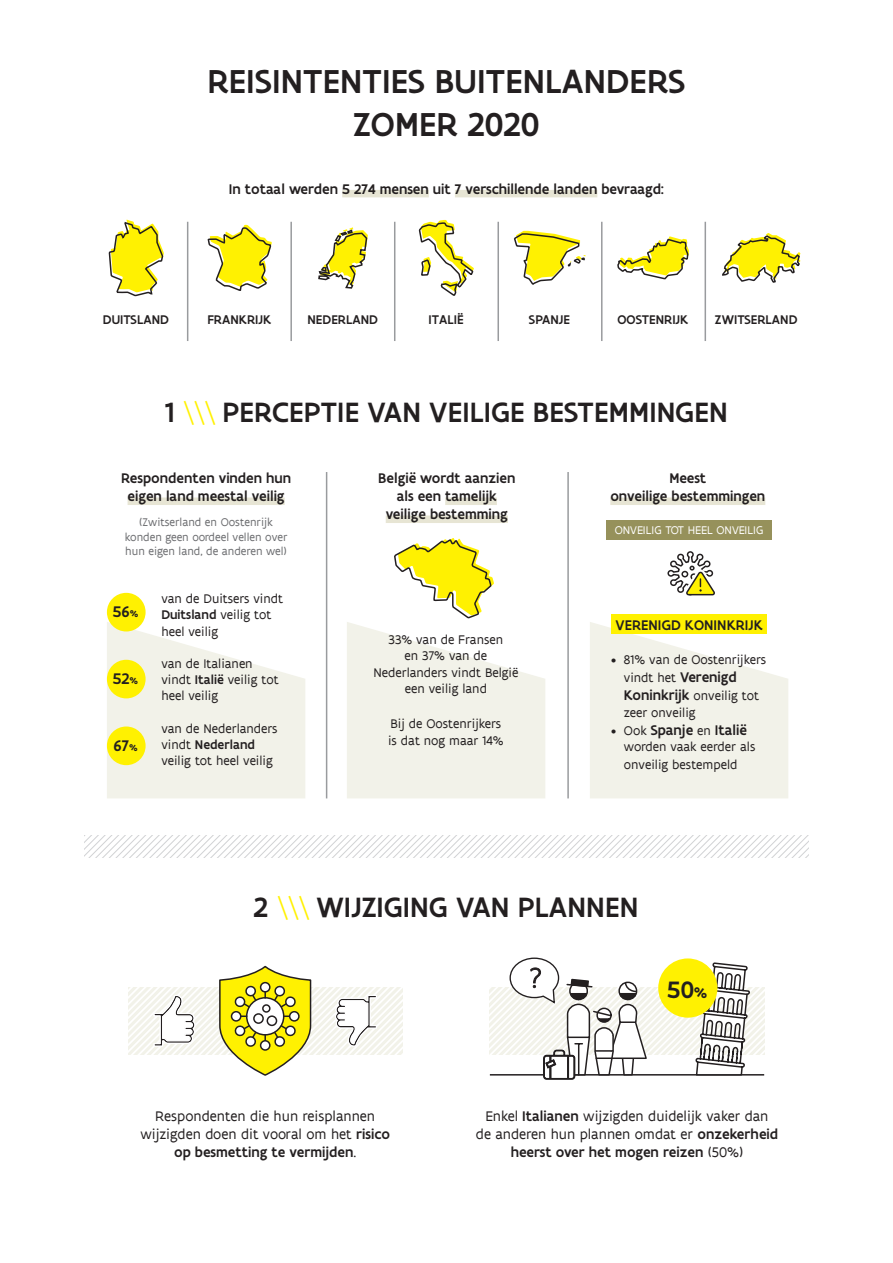
<style>
.page{position:relative;width:893px;height:1263px;background:#fff}
.page>*{position:absolute;margin:0;border:0;box-sizing:border-box;transform-origin:0 0}
.t1{font:500 35.55px/42.8px "Flanders Art Sans";letter-spacing:.005em;color:#231f20;text-align:center}
.t2{font:500 30px "Flanders Art Sans";letter-spacing:.005em;color:#231f20}
.t3{font:500 25.5px "Flanders Art Sans";color:#231f20}
.t4{font:500 16.5px "Flanders Art Sans";color:#231f20}
.t5{font:500 15px/18px "Flanders Art Sans";color:#231f20;text-align:center}
.t6{font:15px/18px "Flanders Art Sans";color:#231f20;text-align:center}
.t7{font:13.5px/16.2px "Flanders Art Sans";color:#231f20}
.t8{font:500 13.5px "Flanders Art Sans";letter-spacing:.005em;color:#231f20}
.t9{font:12px/14.4px "Flanders Art Sans";color:#6c6d70;text-align:center}
.t10{font:12px "Flanders Art Sans";letter-spacing:.005em;color:#fff}
.s1{font-weight:300;color:#fff101}
.s2{font-size:10.5px}
.s3{font-weight:500}
.s4{font-weight:500;font-size:15px}
.s5{font-weight:400;font-size:13.5px}
.s6{font-size:16.5px}
</style>
<div class="page">
<svg style="left:85px;top:836px;width:723px;height:21px"></svg>
<div style="left:342px;top:190px;width:87px;height:7px;background:#e7e5d4"></div>
<div style="left:455px;top:190px;width:142px;height:7px;background:#e7e5d4"></div>
<hr style="left:187px;top:222px;width:1px;height:119px;background:#999b9e">
<hr style="left:290px;top:222px;width:2px;height:119px;background:#999b9e">
<hr style="left:394px;top:222px;width:1px;height:119px;background:#999b9e">
<hr style="left:497px;top:222px;width:2px;height:119px;background:#999b9e">
<hr style="left:601px;top:222px;width:1px;height:119px;background:#999b9e">
<hr style="left:705px;top:222px;width:1px;height:119px;background:#999b9e">
<svg style="left:318px;top:227px;width:50px;height:62px"></svg>
<svg style="left:108px;top:219px;width:56px;height:78px"></svg>
<svg style="left:207px;top:225px;width:65px;height:66px"></svg>
<svg style="left:418px;top:197px;width:56px;height:99px"></svg>
<svg style="left:514px;top:231px;width:72px;height:54px"></svg>
<svg style="left:617px;top:236px;width:72px;height:44px"></svg>
<svg style="left:722px;top:233px;width:79px;height:50px"></svg>
<div style="left:128px;top:497px;width:157px;height:8px;background:#e7e5d4"></div>
<div style="left:445px;top:497px;width:52px;height:8px;background:#e7e5d4"></div>
<div style="left:386px;top:515px;width:122px;height:8px;background:#e7e5d4"></div>
<div style="left:610px;top:497px;width:155px;height:8px;background:#e7e5d4"></div>
<svg style="left:107px;top:622px;width:198px;height:176px"></svg>
<svg style="left:590px;top:622px;width:198px;height:176px;background:#f3f3eb"></svg>
<hr style="left:326px;top:472px;width:1px;height:326px;background:#999b9e">
<hr style="left:567px;top:472px;width:2px;height:326px;background:#999b9e">
<div style="left:606px;top:520px;width:166px;height:19px;background:#96915b"></div>
<svg style="left:667px;top:551px;width:48px;height:45px"></svg>
<div style="left:611px;top:614px;width:156px;height:20px;background:#fff101"></div>
<svg style="left:490px;top:957px;width:274px;height:123px"></svg>
<svg style="left:128px;top:965px;width:274px;height:111px"></svg>
<div style="left:107px;top:593px;width:39px;height:38px;background:#fff101;border-radius:50%"></div>
<div style="left:107px;top:660px;width:39px;height:38px;background:#fff101;border-radius:50%"></div>
<div style="left:107px;top:726px;width:39px;height:39px;background:#fff101;border-radius:50%"></div>
<svg style="left:347px;top:538px;width:198px;height:260px"></svg>
<h1 class="t1" style="left:207px;top:61px;width:479px">REISINTENTIES BUITENLANDERS<br>ZOMER 2020</h1>
<p class="t5" style="left:229px;top:180px;width:437px">In totaal werden 5 274 mensen uit 7 verschillende landen bevraagd:</p>
<p class="t8" style="left:103px;top:311px;width:68px">DUITSLAND</p>
<p class="t8" style="left:207px;top:311px;width:65px">FRANKRIJK</p>
<p class="t8" style="left:307px;top:311px;width:72px">NEDERLAND</p>
<p class="t8" style="left:428px;top:311px;width:37px">ITALIË</p>
<p class="t8" style="left:529px;top:311px;width:43px">SPANJE</p>
<p class="t8" style="left:617px;top:311px;width:73px">OOSTENRIJK</p>
<p class="t8" style="left:715px;top:311px;width:84px">ZWITSERLAND</p>
<h2 class="t2" style="left:165px;top:393px;width:564px">1 <span class="s1">\\\</span> PERCEPTIE VAN VEILIGE BESTEMMINGEN</h2>
<p class="t5" style="left:121px;top:469px;width:172px">Respondenten vinden hun eigen land meestal veilig</p>
<p class="t9" style="left:125px;top:515px;width:164px">(Zwitserland en Oostenrijk konden geen oordeel vellen over hun eigen land, de anderen wel)</p>
<p class="t4" style="left:113px;top:602px;width:27px">56<span class="s2">%</span></p>
<p class="t4" style="left:113px;top:669px;width:27px">52<span class="s2">%</span></p>
<p class="t4" style="left:113px;top:735px;width:26px">67<span class="s2">%</span></p>
<p class="t7" style="left:161px;top:591px;width:123px">van de Duitsers vindt<br><span class="s3">Duitsland</span> veilig tot heel veilig</p>
<p class="t7" style="left:161px;top:656px;width:119px">van de Italianen vindt <span class="s3">Italië</span> veilig tot heel veilig</p>
<p class="t7" style="left:161px;top:720px;width:118px">van de Nederlanders vindt <span class="s3">Nederland </span>veilig tot heel veilig</p>
<p class="t5" style="left:378px;top:469px;width:139px">België wordt aanzien als een tamelijk veilige bestemming</p>
<p class="t5" style="left:610px;top:469px;width:156px">Meest<br>onveilige bestemmingen</p>
<p class="t10" style="left:615px;top:523px;width:150px">ONVEILIG TOT HEEL ONVEILIG</p>
<p class="t7" style="left:373px;top:632px;width:146px;text-align:center">33% van de Fransen<br>en 37% van de<br>Nederlanders vindt België een veilig land</p>
<p class="t7" style="left:388px;top:716px;width:117px">Bij de Oostenrijkers is dat nog maar 14%</p>
<p class="t5" style="left:615px;top:616px;width:149px">VERENIGD KONINKRIJK</p>
<p class="t7" style="left:624px;top:651px;width:144px;line-height:18px;text-indent:-13px">• 81% van de Oostenrijkers vindt het <span class="s4">Verenigd<br>Koninkrijk</span> onveilig tot</p>
<p class="t7" style="left:624px;top:704px;width:73px">zeer onveilig</p>
<p class="t5" style="left:611px;top:721px;width:137px"><span class="s5">• Ook</span> Spanje <span class="s5">en</span> Italië</p>
<p class="t7" style="left:624px;top:737px;width:133px;line-height:18px">worden vaak eerder als onveilig bestempeld</p>
<h2 class="t2" style="left:254px;top:888px;width:386px">2 <span class="s1">\\\</span> WIJZIGING VAN PLANNEN</h2>
<h3 class="t3" style="left:667px;top:973px;width:42px">50<span class="s6">%</span></h3>
<p class="t6" style="left:140px;top:1107px;width:251px">Respondenten die hun reisplannen wijzigden doen dit vooral om het <span class="s3">risico op besmetting te vermijden</span>.</p>
<p class="t6" style="left:476px;top:1107px;width:304px">Enkel <span class="s3">Italianen</span> wijzigden duidelijk vaker dan<br>de anderen hun plannen omdat er <span class="s3">onzekerheid heerst over het mogen reizen</span> (50%)</p>
</div>
